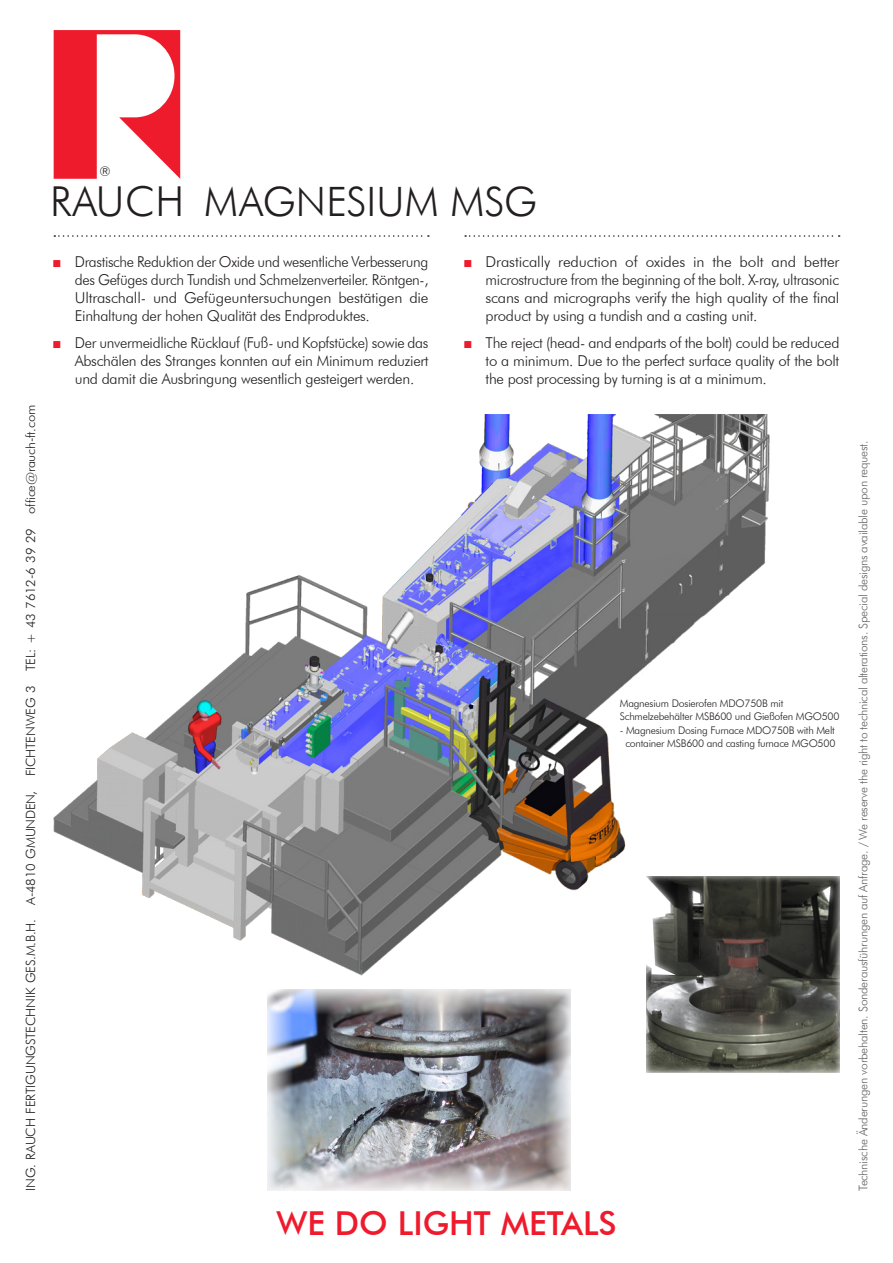
<style>
.page{position:relative;width:893px;height:1263px;background:#fff}
.page>*{position:absolute;margin:0;border:0;box-sizing:border-box;transform-origin:0 0}
.t1{font:300 41.25px "Futura BT";letter-spacing:.02em;color:#231f20}
.t2{font:300 40.5px "Futura BT";letter-spacing:.005em;color:#231f20}
.t3{font:500 33px "Futura BT";color:#ee1b2d}
.t4{font:300 15px/18px "Futura BT";letter-spacing:-.02em;color:#231f20;text-align:justify}
.t5{font:300 13.35px "Futura BT";color:#231f20}
.t6{font:300 12.75px "Futura BT";letter-spacing:-.015em;color:#231f20}
.t7{font:300 12px "Futura BT";letter-spacing:-.02em;color:#636366}
.t8{font:300 10.5px/13.5px "Futura BT";letter-spacing:-.02em;color:#231f20}
.s1{font-family:"Arial Narrow";font-weight:400;color:#ee1b2d}
</style>
<div class="page">
<svg style="left:54px;top:30px;width:126px;height:149px"></svg>
<img style="left:268px;top:989px;width:302px;height:202px">
<img style="left:646px;top:876px;width:193px;height:196px">
<img style="left:54px;top:415px;width:724px;height:560px">
<svg style="left:54px;top:235px;width:375px;height:2px"></svg>
<svg style="left:465px;top:235px;width:375px;height:2px"></svg>
<p class="t6" style="left:23px;top:1191px;width:787px;rotate:-90deg">ING. RAUCH FERTIGUNGSTECHNIK GES.M.B.H. A-4810 GMUNDEN, FICHTENWEG 3 TEL: + 43 7612-6 39 29 office@rauch-ft.com</p>
<p class="t5" style="left:100px;top:164px;width:13px">®</p>
<h1 class="t1" style="left:50px;top:177px;width:136px">RAUCH</h1>
<h2 class="t2" style="left:204px;top:177px;width:334px">MAGNESIUM MSG</h2>
<p class="t4" style="left:75px;top:252px;width:355px;text-indent:-21px"><span class="s1">■</span> Drastische Reduktion der Oxide und wesentliche Verbesserung des Gefüges durch Tundish und Schmelzenverteiler. Röntgen-, Ultraschall- und Gefügeuntersuchungen bestätigen die Einhaltung der hohen Qualität des Endproduktes.</p>
<p class="t4" style="left:75px;top:333px;width:355px;text-indent:-21px"><span class="s1">■</span> Der unvermeidliche Rücklauf (Fuß- und Kopfstücke) sowie das Abschälen des Stranges konnten auf ein Minimum reduziert und damit die Ausbringung wesentlich gesteigert werden.</p>
<p class="t4" style="left:486px;top:252px;width:355px;text-indent:-21px"><span class="s1">■</span> Drastically reduction of oxides in the bolt and better microstructure from the beginning of the bolt. X-ray, ultrasonic scans and micrographs verify the high quality of the final product by using a tundish and a casting unit.</p>
<p class="t4" style="left:486px;top:333px;width:355px;text-indent:-21px"><span class="s1">■</span> The reject (head- and endparts of the bolt) could be reduced to a minimum. Due to the perfect surface quality of the bolt the post processing by turning is at a minimum.</p>
<p class="t8" style="left:620px;top:696px;width:221px">Magnesium Dosierofen MDO750B mit<br>Schmelzebehälter MSB600 und Gießofen MGO500</p>
<p class="t8" style="left:620px;top:723px;width:217px;text-align:center">- Magnesium Dosing Furnace MDO750B with Melt container MSB600 and casting furnace MGO500</p>
<h3 class="t3" style="left:276px;top:1203px;width:342px">WE DO LIGHT METALS</h3>
<p class="t7" style="left:856px;top:1191px;width:752px;rotate:-90deg">Technische Änderungen vorbehalten. Sonderausführungen auf Anfrage. / We reserve the right to technical alterations. Special designs available upon request.</p>
</div>
